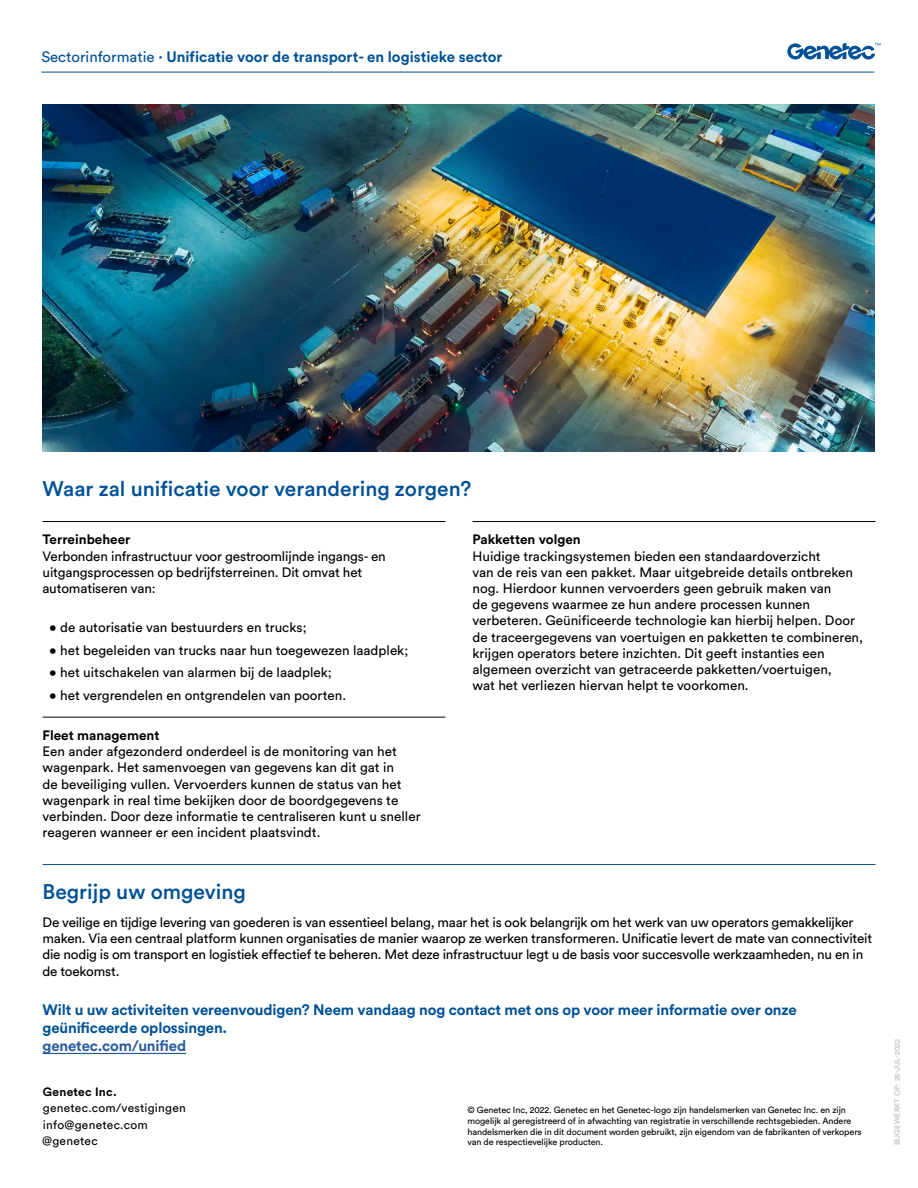
<style>
.page{position:relative;width:918px;height:1188px;background:#fff}
.page>*{position:absolute;margin:0;border:0;box-sizing:border-box;transform-origin:0 0}
.Section_Heading_-_No{font:500 21px "Circular Pro";color:#005197}
.Section_Heading_-_Ru{font:500 21px "Circular Pro";color:#005197}
.Document_Type{font:700 15px/18px "Circular Pro";letter-spacing:-.01em;color:#005197}
.Document_Type-2{font:700 15px "Circular Pro";letter-spacing:-.01em;color:#275b9b}
.Ruled_List{font:13.5px/16.2px "Circular Pro";color:#000}
.Body_Text{font:13.5px/16.2px "Circular Pro";letter-spacing:-.015em;color:#000}
.Contact_Info_Text{font:12px "Circular Pro";letter-spacing:.02em;color:#000}
.Contact_Info_Heading{font:700 12px "Circular Pro";letter-spacing:.025em;color:#000}
.Copyright{font:9px/10.8px "Circular Pro";letter-spacing:-.01em;color:#000}
.DOC_CODE{font:7.5px "Circular Pro";letter-spacing:.01em;color:#b9b8b8}
.s1{font-weight:400}
.s2{font-weight:700}
</style>
<div class="page">
<hr style="left:41px;top:72px;width:833px;height:1px;background:#005197">
<svg style="left:787px;top:43px;width:93px;height:17px"></svg>
<hr style="left:43px;top:521px;width:403px;height:1px;background:#000">
<hr style="left:43px;top:717px;width:403px;height:1px;background:#000">
<img style="left:43px;top:104px;width:831px;height:347px">
<hr style="left:43px;top:1053px;width:143px;height:1px;background:#275b9b">
<hr style="left:472px;top:521px;width:403px;height:1px;background:#000">
<hr style="left:43px;top:864px;width:832px;height:1px;background:#005197">
<p class="Document_Type" style="left:41px;top:47px;width:463px"><span class="s1">Sectorinformatie</span> · Unificatie voor de transport- en logistieke sector</p>
<p class="Section_Heading_-_No" style="left:43px;top:474px;width:430px">Waar zal unificatie voor verandering zorgen?</p>
<p class="Ruled_List" style="left:43px;top:531px;width:345px"><span class="s2">Terreinbeheer<br></span>Verbonden infrastructuur voor gestroomlijnde ingangs- en uitgangsprocessen op bedrijfsterreinen. Dit omvat het automatiseren van:</p>
<p class="Ruled_List" style="left:49px;top:619px;width:259px">• de autorisatie van bestuurders en trucks;</p>
<p class="Ruled_List" style="left:49px;top:641px;width:361px">• het begeleiden van trucks naar hun toegewezen laadplek;</p>
<p class="Ruled_List" style="left:49px;top:664px;width:284px">• het uitschakelen van alarmen bij de laadplek;</p>
<p class="Ruled_List" style="left:49px;top:686px;width:298px">• het vergrendelen en ontgrendelen van poorten.</p>
<p class="Ruled_List" style="left:43px;top:727px;width:380px"><span class="s2">Fleet management<br></span>Een ander afgezonderd onderdeel is de monitoring van het wagenpark. Het samenvoegen van gegevens kan dit gat in<br>de beveiliging vullen. Vervoerders kunnen de status van het wagenpark in real time bekijken door de boordgegevens te verbinden. Door deze informatie te centraliseren kunt u sneller reageren wanneer er een incident plaatsvindt.</p>
<p class="Section_Heading_-_Ru" style="left:43px;top:877px;width:205px">Begrijp uw omgeving</p>
<p class="Ruled_List" style="left:472px;top:531px;width:392px"><span class="s2">Pakketten volgen<br></span>Huidige trackingsystemen bieden een standaardoverzicht<br>van de reis van een pakket. Maar uitgebreide details ontbreken nog. Hierdoor kunnen vervoerders geen gebruik maken van<br>de gegevens waarmee ze hun andere processen kunnen verbeteren. Geünificeerde technologie kan hierbij helpen. Door de traceergegevens van voertuigen en pakketten te combineren, krijgen operators betere inzichten. Dit geeft instanties een algemeen overzicht van getraceerde pakketten/voertuigen,<br>wat het verliezen hiervan helpt te voorkomen.</p>
<p class="Body_Text" style="left:43px;top:914px;width:831px">De veilige en tijdige levering van goederen is van essentieel belang, maar het is ook belangrijk om het werk van uw operators gemakkelijker maken. Via een centraal platform kunnen organisaties de manier waarop ze werken transformeren. Unificatie levert de mate van connectiviteit die nodig is om transport en logistiek effectief te beheren. Met deze infrastructuur legt u de basis voor succesvolle werkzaamheden, nu en in de toekomst.</p>
<p class="Document_Type" style="left:43px;top:1000px;width:756px">Wilt u uw activiteiten vereenvoudigen? Neem vandaag nog contact met ons op voor meer informatie over onze geünificeerde oplossingen.</p>
<p class="Document_Type-2" style="left:43px;top:1035px;width:145px">genetec.com/unified</p>
<p class="Contact_Info_Heading" style="left:43px;top:1084px;width:76px">Genetec Inc.</p>
<p class="Contact_Info_Text" style="left:43px;top:1100px;width:145px">genetec.com/vestigingen</p>
<p class="Contact_Info_Text" style="left:43px;top:1117px;width:106px">info@genetec.com</p>
<p class="Contact_Info_Text" style="left:42px;top:1133px;width:57px">@genetec</p>
<p class="Copyright" style="left:468px;top:1104px;width:396px">© Genetec Inc, 2022. Genetec en het Genetec-logo zijn handelsmerken van Genetec Inc. en zijn mogelijk al geregistreerd of in afwachting van registratie in verschillende rechtsgebieden. Andere handelsmerken die in dit document worden gebruikt, zijn eigendom van de fabrikanten of verkopers van de respectievelijke producten.</p>
<p class="DOC_CODE" style="left:892px;top:1145px;width:108px;rotate:-90deg">BIJGEWERKT OP: 26-JUL-2022</p>
</div>
